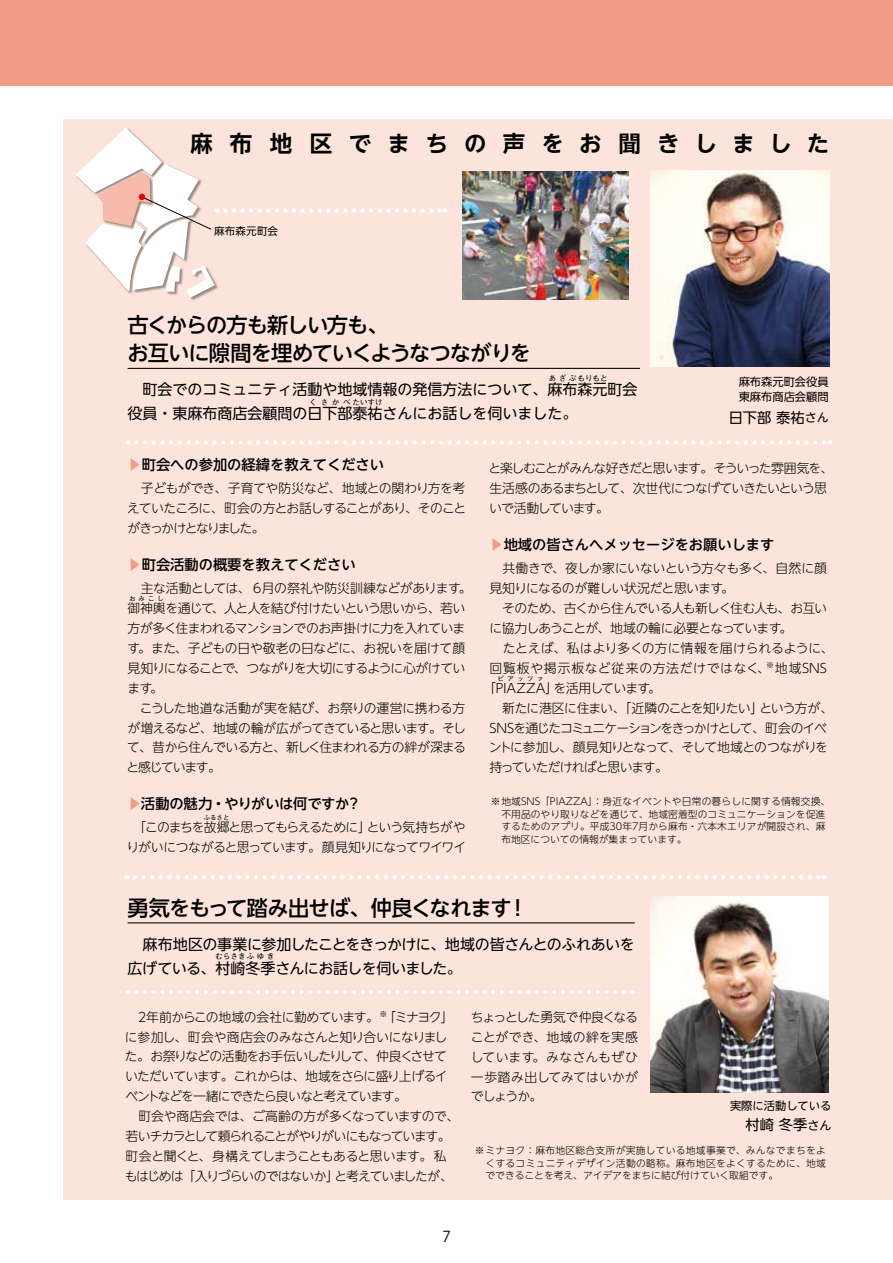
<style>
.page{position:relative;width:893px;height:1263px;background:#fff}
.page>*{position:absolute;margin:0;border:0;box-sizing:border-box;transform-origin:0 0}
.t1{font:700 22.5px "UD Shin Go NT Pro De";letter-spacing:.715em;color:#000}
.t2{font:500 21.3px/27.6px "UD Shin Go NT Pro";letter-spacing:-.05em;color:#000}
.t3{font:15px "UD Shin Go NT Pr 6 N";color:#000}
.t4{font:15px/24px "UD Shin Go NT Pr 6 N";letter-spacing:-.035em;color:#000}
.t5{font:15px "Koz Go Pr 6 N";color:#000}
.t6{font:500 14.25px "UD Shin Go NT Pro";color:#000}
.t7{font:14.25px "UD Shin Go NT Pr 6 N";color:#000}
.t8{font:300 12.9px/20px "UD Shin Go NT Pro";letter-spacing:-.055em;color:#000}
.t9{font:300 12.9px/20px "UD Shin Go NT Pr 6 N";letter-spacing:-.065em;color:#000}
.t10{font:300 12.9px/20px "UD Shin Go NT Pro";letter-spacing:-.075em;color:#000}
.t11{font:300 12.9px "UD Shin Go NT Pro";letter-spacing:-.025em;color:#000}
.t12{font:300 12.9px "UD Shin Go NT Pro";letter-spacing:-.005em;color:#000}
.t13{font:300 12.9px "UD Shin Go NT Pro";letter-spacing:.055em;color:#000}
.t14{font:300 12.9px "UD Shin Go NT Pro";letter-spacing:-.03em;color:#000}
.t15{font:11.25px/15px "UD Shin Go NT Pr 6 N";color:#000}
.t16{font:11.25px "UD Shin Go NT Pro";color:#000}
.t17{font:10.5px "UD Shin Go NT Pr 6 N";letter-spacing:.02em;color:#000}
.t18{font:300 9.75px/12.8px "UD Shin Go NT Pro";letter-spacing:.005em;color:#000}
.t19{font:7.5px "UD Shin Go NT Pr 6 N";letter-spacing:.085em;color:#000}
.t20{font:7.5px "UD Shin Go NT Pr 6 N";letter-spacing:.25em;color:#000}
.t21{font:300 6.45px "UD Shin Go NT Pro";letter-spacing:.485em;color:#000}
.s1{font-size:12px}
.s2{color:#f29b87}
.s3{font-family:"UD Shin Go NT Pro";font-size:12px}
</style>
<div class="page">
<div style="left:0;top:0;width:893px;height:85px;background:#f29b87"></div>
<div style="left:64px;top:119px;width:829px;height:1080px;background:#fce4dc"></div>
<img style="left:651px;top:170px;width:178px;height:196px">
<hr style="left:128px;top:922px;width:507px;height:1px;background:#000">
<hr style="left:128px;top:368px;width:512px;height:1px;background:#000">
<img style="left:462px;top:172px;width:166px;height:127px">
<img style="left:651px;top:897px;width:178px;height:196px">
<svg style="left:136px;top:440px;width:694px;height:4px"></svg>
<svg style="left:135px;top:875px;width:690px;height:4px"></svg>
<svg style="left:136px;top:990px;width:497px;height:4px"></svg>
<svg style="left:76px;top:128px;width:142px;height:170px"></svg>
<svg style="left:225px;top:208px;width:220px;height:5px"></svg>
<h1 class="t1" style="left:190px;top:125px;width:641px">麻布地区でまちの声をお聞きしました</h1>
<p class="t17" style="left:214px;top:223px;width:65px">麻布森元町会</p>
<h2 class="t2" style="left:128px;top:311px;width:405px">古くからの方も新しい方も、<br>お互いに隙間を埋めていくようなつながりを</h2>
<p class="t3" style="left:128px;top:377px;width:511px">　町会でのコミュニティ活動や地域情報の発信方法について、麻布森元町会</p>
<p class="t19" style="left:549px;top:372px;width:60px">あざぶもりもと</p>
<p class="t3" style="left:128px;top:401px;width:451px">役員・東麻布商店会顧問の日下部泰祐さんにお話しを伺いました。</p>
<p class="t20" style="left:309px;top:396px;width:75px">くさかべたいすけ</p>
<p class="t15" style="left:739px;top:373px;width:91px">麻布森元町会役員東麻布商店会顧問</p>
<p class="t7" style="left:729px;top:406px;width:101px">日下部泰祐<span class="s1">さん</span></p>
<p class="t6" style="left:128px;top:453px;width:258px"><span class="s2">▶</span>町会への参加の経緯を教えてください</p>
<p class="t8" style="left:127px;top:478px;width:341px;text-align:justify;text-indent:14px">子どもができ、子育てや防災など、地域との関わり方を考えていたころに、町会の方とお話しすることがあり、そのことがきっかけとなりました。</p>
<p class="t6" style="left:128px;top:553px;width:229px"><span class="s2">▶</span>町会活動の概要を教えてください</p>
<p class="t8" style="left:128px;top:578px;width:346px;text-indent:13px">主な活動としては、６月の祭礼や防災訓練などがあります。御神輿を通じて、人と人を結び付けたいという思いから、若い</p>
<p class="t21" style="left:129px;top:593px;width:36px">おみこし</p>
<p class="t8" style="left:127px;top:617px;width:341px">方が多く住まわれるマンションでのお声掛けに力を入れています。また、子どもの日や敬老の日などに、お祝いを届けて顔見知りになることで、つながりを大切にするように心がけています。<br>　こうした地道な活動が実を結び、お祭りの運営に携わる方が増えるなど、地域の輪が広がってきていると思います。そして、昔から住んでいる方と、新しく住まわれる方の絆が深まると感じています。</p>
<p class="t6" style="left:128px;top:792px;width:235px"><span class="s2">▶</span>活動の魅力・やりがいは何ですか？</p>
<p class="t10" style="left:128px;top:817px;width:339px">　「このまちを故郷と思ってもらえるために」という気持ちがや</p>
<p class="t21" style="left:204px;top:812px;width:27px">ふるさと</p>
<p class="t8" style="left:126px;top:837px;width:341px">りがいにつながると思っています。顔見知りになってワイワイ</p>
<p class="t10" style="left:488px;top:458px;width:346px">と楽しむことがみんな好きだと思います。そういった雰囲気を、生活感のあるまちとして、次世代につなげていきたいという思いで活動しています。</p>
<p class="t6" style="left:489px;top:533px;width:286px"><span class="s2">▶</span>地域の皆さんへメッセージをお願いします</p>
<p class="t11" style="left:489px;top:557px;width:339px">　共働きで、夜しか家にいないという方々も多く、自然に顔</p>
<p class="t8" style="left:489px;top:577px;width:246px">見知りになるのが難しい状況だと思います。</p>
<p class="t8" style="left:489px;top:597px;width:339px">　そのため、古くから住んでいる人も新しく住む人も、お互い</p>
<p class="t8" style="left:489px;top:617px;width:304px">に協力しあうことが、地域の輪に必要となっています。</p>
<p class="t12" style="left:489px;top:637px;width:346px">　たとえば、私はより多くの方に情報を届けられるように、</p>
<p class="t13" style="left:489px;top:657px;width:339px">回覧板や掲示板など従来の方法だけではなく、<sup>※</sup>地域SNS</p>
<p class="t14" style="left:483px;top:677px;width:180px">「PIAZZA」を活用しています。</p>
<p class="t21" style="left:497px;top:673px;width:48px">ピアッツァ</p>
<p class="t10" style="left:489px;top:697px;width:346px">　新たに港区に住まい、「近隣のことを知りたい」という方が、<br>SNSを通じたコミュニケーションをきっかけとして、町会のイベントに参加し、顔見知りとなって、そして地域とのつながりを持っていただければと思います。</p>
<p class="t18" style="left:501px;top:794px;width:330px;text-indent:-11px">※ 地域SNS「PIAZZA」：身近なイベントや日常の暮らしに関する情報交換、不用品のやり取りなどを通じて、地域密着型のコミュニケーションを促進するためのアプリ。平成30年7月から麻布・六本木エリアが開設され、麻布地区についての情報が集まっています。</p>
<h2 class="t2" style="left:128px;top:893px;width:402px">勇気をもって踏み出せば、仲良くなれます！</h2>
<p class="t4" style="left:128px;top:931px;width:509px">　麻布地区の事業に参加したことをきっかけに、地域の皆さんとのふれあいを広げている、村崎冬季さんにお話しを伺いました。</p>
<p class="t19" style="left:216px;top:950px;width:60px">むらさきふゆき</p>
<p class="t9" style="left:125px;top:1006px;width:336px">　２年前からこの地域の会社に勤めています。<sup>※</sup>「ミナヨク」に参加し、町会や商店会のみなさんと知り合いになりました。お祭りなどの活動をお手伝いしたりして、仲良くさせていただいています。これからは、地域をさらに盛り上げるイベントなどを一緒にできたら良いなと考えています。<br>　町会や商店会では、ご高齢の方が多くなっていますので、若いチカラとして頼られることがやりがいにもなっています。町会と聞くと、身構えてしまうこともあると思います。私もはじめは「入りづらいのではないか」と考えていましたが、</p>
<p class="t9" style="left:471px;top:1006px;width:168px;text-align:justify">ちょっとした勇気で仲良くなることができ、地域の絆を実感しています。みなさんもぜひ一歩踏み出してみてはいかがでしょうか。</p>
<p class="t16" style="left:730px;top:1097px;width:103px">実際に活動している</p>
<p class="t7" style="left:746px;top:1112px;width:87px">村崎冬季<span class="s3">さん</span></p>
<p class="t18" style="left:486px;top:1143px;width:342px;text-align:justify;text-indent:-11px">※ ミナヨク：麻布地区総合支所が実施している地域事業で、みんなでまちをよくするコミュニティデザイン活動の略称。麻布地区をよくするために、地域でできることを考え、アイデアをまちに結び付けていく取組です。</p>
<p class="t5" style="left:442px;top:1228px;width:10px">7</p>
</div>
